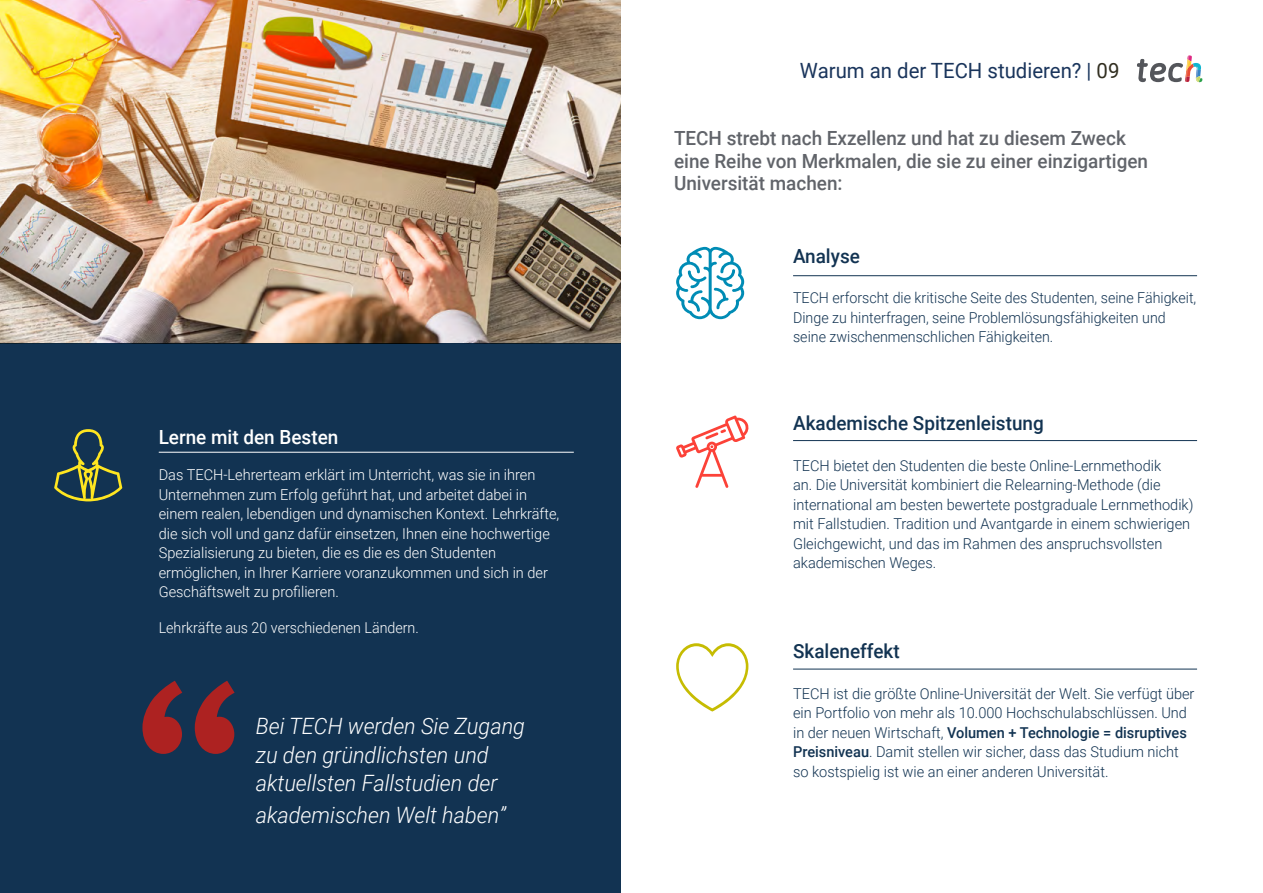
<style>
.page{position:relative;width:1263px;height:893px;background:#fff}
.page>*{position:absolute;margin:0;border:0;box-sizing:border-box;transform-origin:0 0}
.t1{font:italic 300 22.5px/28.5px "Roboto";color:#fff;scale:.96 1}
.t2{font:21px "Roboto";color:#1a355c}
.t3{font:500 19.5px/22.5px "Roboto";color:#61646a}
.t4{font:500 19.5px "Roboto";color:#123352}
.t5{font:500 19.5px "Roboto";color:#fff}
.t6{font:300 15px/19.5px "Roboto";color:#123352}
.t7{font:300 15px/19.5px "Roboto";color:#fff}
.t8{font:300 15px/19.5px "Roboto";color:#123352;scale:.95 1}
.t9{font:300 15px "Roboto";color:#fff;scale:.95 1}
.s1{color:#312e20}
.s2{font-weight:500}
</style>
<div class="page">
<img style="left:0;top:0;width:621px;height:344px">
<div style="left:0;top:344px;width:621px;height:549px;background:#123352"></div>
<svg style="left:142px;top:681px;width:93px;height:73px"></svg>
<hr style="left:793px;top:440px;width:404px;height:1px;background:#123352">
<hr style="left:793px;top:669px;width:404px;height:1px;background:#123352">
<hr style="left:793px;top:275px;width:404px;height:1px;background:#123352">
<hr style="left:159px;top:452px;width:415px;height:1px;background:#fff">
<svg style="left:676px;top:247px;width:68px;height:72px"></svg>
<svg style="left:54px;top:429px;width:68px;height:72px"></svg>
<svg style="left:676px;top:416px;width:73px;height:72px"></svg>
<svg style="left:676px;top:643px;width:72px;height:68px"></svg>
<svg style="left:1137px;top:55px;width:65px;height:28px"></svg>
<h3 class="t5" style="left:159px;top:423px;width:181px">Lerne mit den Besten</h3>
<p class="t7" style="left:159px;top:465px;width:402px">Das TECH-Lehrerteam erklärt im Unterricht, was sie in ihren Unternehmen zum Erfolg geführt hat, und arbeitet dabei in einem realen, lebendigen und dynamischen Kontext. Lehrkräfte, die sich voll und ganz dafür einsetzen, Ihnen eine hochwertige Spezialisierung zu bieten, die es die es den Studenten ermöglichen, in Ihrer Karriere voranzukommen und sich in der Geschäftswelt zu profilieren.</p>
<p class="t9" style="left:159px;top:617px;width:275px">Lehrkräfte aus 20 verschiedenen Ländern.</p>
<h1 class="t1" style="left:256px;top:711px;width:282px">Bei TECH werden Sie Zugang zu den gründlichsten und aktuellsten Fallstudien der</h1>
<h1 class="t1" style="left:256px;top:800px;width:262px">akademischen Welt haben”</h1>
<h2 class="t2" style="left:800px;top:56px;width:321px">Warum an der TECH studieren? | <span class="s1">09</span></h2>
<h3 class="t3" style="left:674px;top:126px;width:475px">TECH strebt nach Exzellenz und hat zu diesem Zweck eine Reihe von Merkmalen, die sie zu einer einzigartigen<br>Universität machen:</h3>
<h3 class="t4" style="left:793px;top:242px;width:68px">Analyse</h3>
<p class="t8" style="left:793px;top:288px;width:426px">TECH erforscht die kritische Seite des Studenten, seine Fähigkeit,<br>Dinge zu hinterfragen, seine Problemlösungsfähigkeiten und seine zwischenmenschlichen Fähigkeiten.</p>
<h3 class="t4" style="left:793px;top:410px;width:252px">Akademische Spitzenleistung</h3>
<p class="t6" style="left:793px;top:455px;width:402px">TECH bietet den Studenten die beste Online-Lernmethodik<br>an. Die Universität kombiniert die Relearning-Methode (die international am besten bewertete postgraduale Lernmethodik) mit Fallstudien. Tradition und Avantgarde in einem schwierigen Gleichgewicht, und das im Rahmen des anspruchsvollsten akademischen Weges.</p>
<h3 class="t4" style="left:793px;top:637px;width:108px">Skaleneffekt</h3>
<p class="t6" style="left:793px;top:683px;width:403px">TECH ist die größte Online-Universität der Welt. Sie verfügt über ein Portfolio von mehr als 10.000 Hochschulabschlüssen. Und in der neuen Wirtschaft, <span class="s2">Volumen + Technologie = disruptives Preisniveau</span>. Damit stellen wir sicher, dass das Studium nicht so kostspielig ist wie an einer anderen Universität.</p>
</div>
